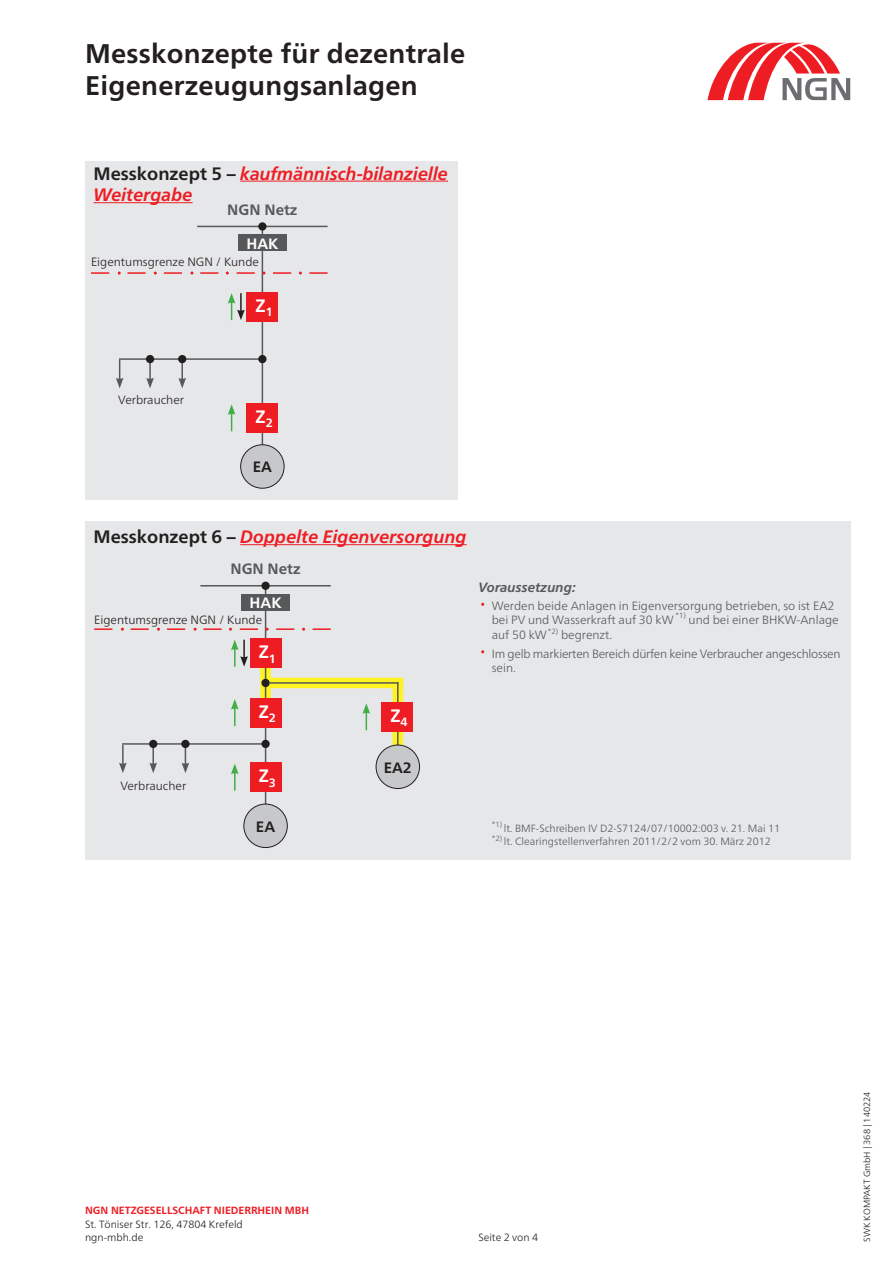
<style>
.page{position:relative;width:893px;height:1263px;background:#fff}
.page>*{position:absolute;margin:0;border:0;box-sizing:border-box;transform-origin:0 0}
.t1{font:700 27px/31.5px "Frutiger Neue LT Pro";letter-spacing:.01em;color:#231f20}
.t2{font:italic 700 18px/21.6px "Frutiger Neue LT Pro";color:#ee1d23}
.t3{font:700 18px "Frutiger Neue LT Pro";color:#fff}
.t4{font:700 15px "Frutiger Neue LT Pro";color:#57585a}
.t5{font:700 15px "Frutiger Neue LT Pro";color:#231f20}
.t6{font:700 15px "Frutiger Neue LT Pro";color:#fff}
.t7{font:italic 700 13.5px "Frutiger Neue LT Pro";color:#57585a}
.t8{font:300 12px/14.4px "Frutiger Neue LT Pro";color:#57585a}
.t9{font:300 12px/18.8px "Frutiger Neue LT Pro";letter-spacing:-.02em;color:#57585a}
.t10{font:300 12px "Frutiger Neue LT Pro";color:#231f20}
.t11{font:300 10.5px/13.4px "Frutiger Neue LT Pro";color:#57585a}
.t12{font:300 10.5px/13.5px "Frutiger Neue LT Pro";color:#231f20}
.t13{font:700 10.5px "Frutiger Neue LT Pro";color:#ee1d23}
.t14{font:300 9px "Frutiger Neue LT Pro";color:#231f20}
.t15{font:300 7.5px "Frutiger Neue LT Pro";color:#57585a}
.s1{font-style:normal;color:#231f20}
</style>
<div class="page">
<div style="left:85px;top:162px;width:372px;height:338px;background:#e6e7e9"></div>
<hr style="left:240px;top:181px;width:208px;height:1px;background:#ee1d23">
<hr style="left:94px;top:202px;width:99px;height:1px;background:#ee1d23">
<hr style="left:197px;top:226px;width:131px;height:1px;background:#57585a">
<hr style="left:119px;top:358px;width:143px;height:2px;background:#57585a">
<hr style="left:262px;top:227px;width:1px;height:219px;background:#57585a">
<hr style="left:181px;top:360px;width:2px;height:20px;background:#57585a">
<svg style="left:178px;top:378px;width:8px;height:10px"></svg>
<hr style="left:149px;top:360px;width:2px;height:20px;background:#57585a">
<svg style="left:146px;top:378px;width:8px;height:10px"></svg>
<svg style="left:116px;top:360px;width:7px;height:28px"></svg>
<div style="left:258px;top:222px;width:9px;height:9px;background:#231f20;border-radius:50%"></div>
<div style="left:258px;top:355px;width:9px;height:8px;background:#231f20;border-radius:50%"></div>
<div style="left:178px;top:355px;width:8px;height:8px;background:#231f20;border-radius:50%"></div>
<div style="left:146px;top:355px;width:8px;height:8px;background:#231f20;border-radius:50%"></div>
<div style="left:241px;top:445px;width:43px;height:43px;background:#c7c8ca;border-radius:50%"></div>
<div style="left:240px;top:444px;width:44px;height:45px;border:1px solid #231f20;border-radius:50%"></div>
<div style="left:238px;top:235px;width:49px;height:16px;background:#57585a"></div>
<div style="left:246px;top:292px;width:32px;height:29px;background:#ee1d23"></div>
<div style="left:246px;top:403px;width:32px;height:29px;background:#ee1d23"></div>
<svg style="left:228px;top:293px;width:17px;height:27px"></svg>
<svg style="left:228px;top:404px;width:7px;height:27px"></svg>
<svg style="left:91px;top:272px;width:237px;height:2px"></svg>
<div style="left:85px;top:521px;width:765px;height:339px;background:#e6e7e9"></div>
<hr style="left:240px;top:544px;width:227px;height:1px;background:#ee1d23">
<hr style="left:200px;top:585px;width:131px;height:1px;background:#57585a">
<hr style="left:122px;top:743px;width:144px;height:2px;background:#57585a">
<div style="left:270px;top:678px;width:133px;height:10px;background:#fff221"></div>
<svg style="left:260px;top:668px;width:11px;height:30px"></svg>
<hr style="left:265px;top:586px;width:1px;height:219px;background:#57585a">
<div style="left:393px;top:681px;width:10px;height:68px;background:#fff221"></div>
<hr style="left:397px;top:682px;width:2px;height:66px;background:#57585a">
<svg style="left:182px;top:748px;width:7px;height:25px"></svg>
<hr style="left:152px;top:745px;width:2px;height:20px;background:#57585a">
<svg style="left:149px;top:763px;width:8px;height:10px"></svg>
<hr style="left:122px;top:745px;width:2px;height:20px;background:#57585a">
<svg style="left:119px;top:763px;width:8px;height:10px"></svg>
<div style="left:261px;top:582px;width:9px;height:8px;background:#231f20;border-radius:50%"></div>
<div style="left:261px;top:740px;width:9px;height:8px;background:#231f20;border-radius:50%"></div>
<div style="left:261px;top:679px;width:9px;height:8px;background:#231f20;border-radius:50%"></div>
<div style="left:181px;top:740px;width:9px;height:8px;background:#231f20;border-radius:50%"></div>
<div style="left:149px;top:740px;width:8px;height:8px;background:#231f20;border-radius:50%"></div>
<div style="left:244px;top:804px;width:43px;height:43px;background:#c7c8ca;border-radius:50%"></div>
<div style="left:243px;top:804px;width:45px;height:44px;border:1px solid #231f20;border-radius:50%"></div>
<div style="left:376px;top:745px;width:44px;height:43px;background:#c7c8ca;border-radius:50%"></div>
<div style="left:376px;top:745px;width:44px;height:44px;border:1px solid #231f20;border-radius:50%"></div>
<div style="left:241px;top:594px;width:49px;height:16px;background:#57585a"></div>
<div style="left:250px;top:638px;width:32px;height:30px;background:#ee1d23"></div>
<div style="left:250px;top:698px;width:32px;height:29px;background:#ee1d23"></div>
<div style="left:381px;top:702px;width:32px;height:29px;background:#ee1d23"></div>
<div style="left:250px;top:762px;width:32px;height:30px;background:#ee1d23"></div>
<svg style="left:231px;top:640px;width:17px;height:27px"></svg>
<svg style="left:231px;top:699px;width:8px;height:27px"></svg>
<svg style="left:362px;top:703px;width:8px;height:27px"></svg>
<svg style="left:231px;top:764px;width:8px;height:27px"></svg>
<svg style="left:94px;top:628px;width:237px;height:3px"></svg>
<hr style="left:270px;top:682px;width:129px;height:2px;background:#57585a">
<svg style="left:707px;top:43px;width:143px;height:57px"></svg>
<h1 class="t1" style="left:85px;top:38px;width:382px">Messkonzepte für dezentrale<br>Eigenerzeugungsanlagen</h1>
<h2 class="t2" style="left:94px;top:163px;width:356px"><span class="s1">Messkonzept 5 –</span> kaufmännisch-bilanzielle<br>Weitergabe</h2>
<p class="t4" style="left:227px;top:201px;width:72px">NGN Netz</p>
<p class="t6" style="left:246px;top:234px;width:33px">HAK</p>
<p class="t10" style="left:91px;top:255px;width:170px">Eigentumsgrenze NGN / Kunde</p>
<h2 class="t3" style="left:256px;top:295px;width:19px">Z<sub>1</sub></h2>
<p class="t10" style="left:118px;top:393px;width:67px">Verbraucher</p>
<h2 class="t3" style="left:256px;top:406px;width:19px">Z<sub>2</sub></h2>
<p class="t5" style="left:253px;top:458px;width:21px">EA</p>
<h2 class="t2" style="left:94px;top:526px;width:375px"><span class="s1">Messkonzept 6 –</span> Doppelte Eigenversorgung</h2>
<p class="t4" style="left:230px;top:560px;width:72px">NGN Netz</p>
<p class="t6" style="left:250px;top:594px;width:33px">HAK</p>
<p class="t10" style="left:94px;top:612px;width:170px">Eigentumsgrenze NGN / Kunde</p>
<h2 class="t3" style="left:259px;top:641px;width:19px">Z<sub>1</sub></h2>
<h2 class="t3" style="left:259px;top:701px;width:19px">Z<sub>2</sub></h2>
<h2 class="t3" style="left:390px;top:705px;width:19px">Z<sub>4</sub></h2>
<p class="t7" style="left:479px;top:579px;width:99px">Voraussetzung:</p>
<p class="t8" style="left:492px;top:599px;width:344px">Werden beide Anlagen in Eigenversorgung betrieben, so ist EA2 bei PV und Wasserkraft auf 30 kW</p>
<p class="t15" style="left:675px;top:611px;width:12px">*1)</p>
<p class="t8" style="left:689px;top:613px;width:152px">und bei einer BHKW-Anlage</p>
<p class="t9" style="left:492px;top:625px;width:350px">auf 50 kW <sup>*2)</sup> begrenzt.<br>Im gelb markierten Bereich dürfen keine Verbraucher angeschlossen</p>
<p class="t8" style="left:492px;top:660px;width:26px">sein.</p>
<p class="t10" style="left:120px;top:778px;width:67px">Verbraucher</p>
<h2 class="t3" style="left:259px;top:765px;width:19px">Z<sub>3</sub></h2>
<p class="t5" style="left:256px;top:817px;width:21px">EA</p>
<p class="t5" style="left:384px;top:758px;width:30px">EA2</p>
<p class="t11" style="left:492px;top:822px;width:290px"><sup>*1)</sup> lt. BMF-Schreiben IV D2-S7124/07/10002:003 v. 21. Mai 11 <sup>*2)</sup> lt. Clearingstellenverfahren 2011/2/2 vom 30. März 2012</p>
<p class="t13" style="left:85px;top:1204px;width:226px">NGN NETZGESELLSCHAFT NIEDERRHEIN MBH</p>
<p class="t12" style="left:85px;top:1217px;width:159px">St. Töniser Str. 126, 47804 Krefeld ngn-mbh.de</p>
<p class="t12" style="left:478px;top:1230px;width:61px">Seite 2 von 4</p>
<p class="t14" style="left:862px;top:1242px;width:152px;rotate:-90deg">SWK KOMPAKT GmbH | 368 | 140224</p>
</div>
